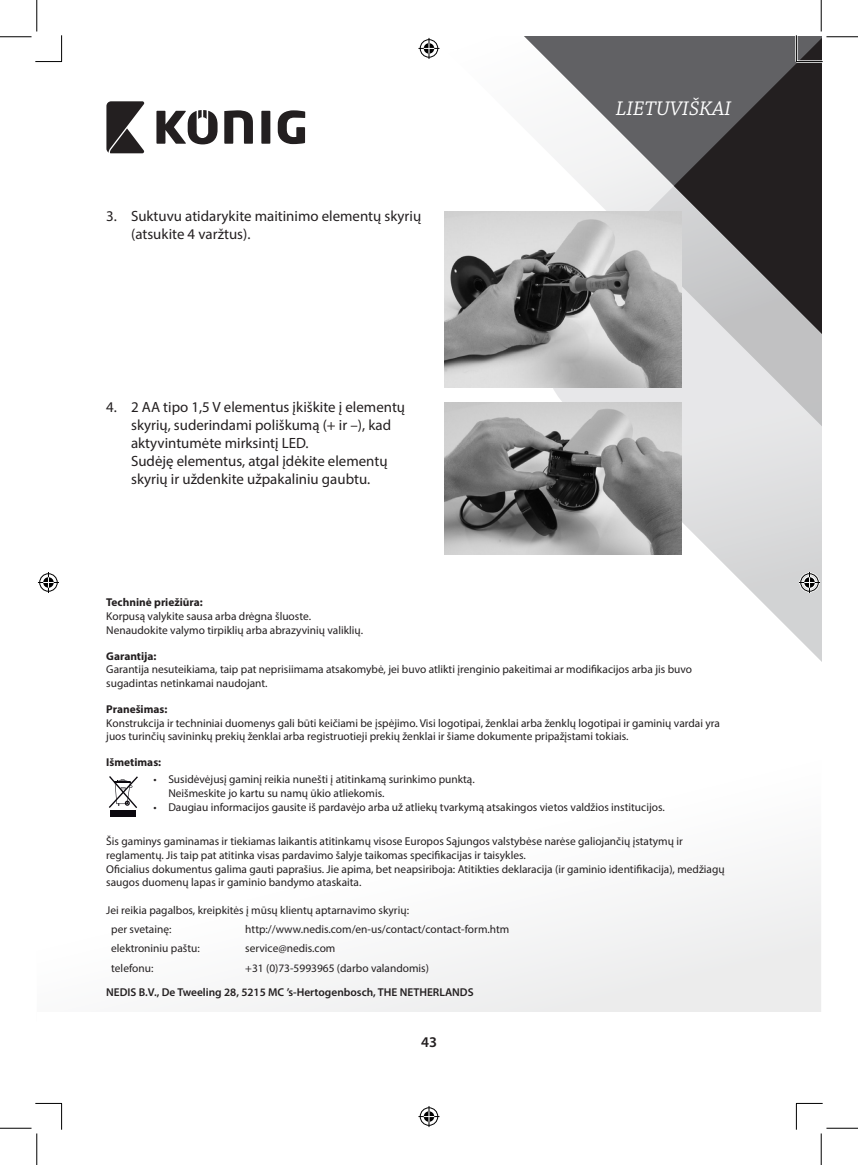
<style>
.page{position:relative;width:858px;height:1165px;background:#fff}
.page>*{position:absolute;margin:0;border:0;box-sizing:border-box;transform-origin:0 0}
.t1{font:italic 20.82px "Chaparral Pro";letter-spacing:.005em;color:#fff}
.t2{font:14.88px/17.8px "Myriad Pro";color:#231f20}
.t3{font:600 14.88px "Myriad Pro";color:#231f20}
.t4{font:11.38px/13.7px "Myriad Pro";color:#231f20}
.t5{font:600 11.38px "Myriad Pro";color:#231f20}
.t6{font:700 11.38px "Myriad Pro";color:#231f20}
</style>
<div class="page">
<svg style="left:681px;top:521px;width:140px;height:140px"></svg>
<svg style="left:439px;top:48px;width:382px;height:473px"></svg>
<svg style="left:453px;top:37px;width:220px;height:366px"></svg>
<svg style="left:673px;top:37px;width:148px;height:440px;background:#848384"></svg>
<svg style="left:110px;top:810px;width:711px;height:202px"></svg>
<svg style="left:106px;top:101px;width:38px;height:52px"></svg>
<div style="left:261px;top:111px;width:9px;height:33px;background:#231f20"></div>
<svg style="left:224px;top:110px;width:29px;height:34px"></svg>
<svg style="left:278px;top:110px;width:27px;height:34px"></svg>
<svg style="left:156px;top:110px;width:61px;height:34px"></svg>
<img style="left:444px;top:211px;width:237px;height:176px">
<img style="left:444px;top:403px;width:237px;height:152px">
<svg style="left:109px;top:776px;width:29px;height:32px"></svg>
<div style="left:110px;top:811px;width:26px;height:6px;background:#0b080e"></div>
<hr style="left:796px;top:60px;width:26px;height:3px;background:#fff">
<hr style="left:794px;top:35px;width:3px;height:27px;background:#fff">
<svg style="left:35px;top:35px;width:27px;height:27px"></svg>
<svg style="left:35px;top:1103px;width:27px;height:27px"></svg>
<svg style="left:795px;top:35px;width:27px;height:27px"></svg>
<svg style="left:795px;top:1103px;width:27px;height:27px"></svg>
<hr style="left:0;top:36px;width:32px;height:1px;background:#000">
<hr style="left:826px;top:36px;width:31px;height:1px;background:#000">
<hr style="left:0;top:1128px;width:32px;height:1px;background:#000">
<hr style="left:826px;top:1128px;width:31px;height:1px;background:#000">
<hr style="left:36px;top:0;width:1px;height:32px;background:#000">
<hr style="left:36px;top:1133px;width:1px;height:32px;background:#000">
<hr style="left:820px;top:0;width:1px;height:32px;background:#000">
<hr style="left:820px;top:1133px;width:1px;height:32px;background:#000">
<svg style="left:418px;top:38px;width:21px;height:21px"></svg>
<svg style="left:418px;top:1106px;width:21px;height:21px"></svg>
<svg style="left:38px;top:572px;width:21px;height:21px"></svg>
<svg style="left:798px;top:572px;width:21px;height:21px"></svg>
<h2 class="t2" style="left:131px;top:207px;width:291px;text-indent:-25px">3. Suktuvu atidarykite maitinimo elementų skyrių (atsukite 4 varžtus).</h2>
<h2 class="t2" style="left:131px;top:398px;width:275px;text-indent:-25px">4. 2 AA tipo 1,5 V elementus įkiškite į elementų skyrių, suderindami poliškumą (+ ir –), kad aktyvintumėte mirksintį LED.<br>Sudėję elementus, atgal įdėkite elementų skyrių ir uždenkite užpakaliniu gaubtu.</h2>
<h1 class="t1" style="left:615px;top:97px;width:117px">LIETUVIŠKAI</h1>
<p class="t6" style="left:106px;top:595px;width:98px">Techninė priežiūra:</p>
<p class="t4" style="left:106px;top:609px;width:258px">Korpusą valykite sausa arba drėgna šluoste.<br>Nenaudokite valymo tirpiklių arba abrazyvinių valiklių.</p>
<p class="t6" style="left:106px;top:648px;width:52px">Garantija:</p>
<p class="t4" style="left:106px;top:662px;width:587px">Garantija nesuteikiama, taip pat neprisiimama atsakomybė, jei buvo atlikti įrenginio pakeitimai ar modifikacijos arba jis buvo sugadintas netinkamai naudojant.</p>
<p class="t6" style="left:106px;top:702px;width:63px">Pranešimas:</p>
<p class="t4" style="left:106px;top:716px;width:615px">Konstrukcija ir techniniai duomenys gali būti keičiami be įspėjimo. Visi logotipai, ženklai arba ženklų logotipai ir gaminių vardai yra juos turinčių savininkų prekių ženklai arba registruotieji prekių ženklai ir šiame dokumente pripažįstami tokiais.</p>
<p class="t6" style="left:106px;top:755px;width:56px">Išmetimas:</p>
<p class="t4" style="left:168px;top:772px;width:308px;text-indent:-15px">• Susidėvėjusį gaminį reikia nunešti į atitinkamą surinkimo punktą.<br>Neišmeskite jo kartu su namų ūkio atliekomis.</p>
<p class="t4" style="left:153px;top:800px;width:512px">• Daugiau informacijos gausite iš pardavėjo arba už atliekų tvarkymą atsakingos vietos valdžios institucijos.</p>
<p class="t4" style="left:106px;top:834px;width:619px">Šis gaminys gaminamas ir tiekiamas laikantis atitinkamų visose Europos Sąjungos valstybėse narėse galiojančių įstatymų ir reglamentų. Jis taip pat atitinka visas pardavimo šalyje taikomas specifikacijas ir taisykles.<br>Oficialius dokumentus galima gauti paprašius. Jie apima, bet neapsiriboja: Atitikties deklaracija (ir gaminio identifikacija), medžiagų saugos duomenų lapas ir gaminio bandymo ataskaita.</p>
<p class="t4" style="left:111px;top:900px;width:299px;line-height:19.4px;text-indent:-5px">Jei reikia pagalbos, kreipkitės į mūsų klientų aptarnavimo skyrių: per svetainę:</p>
<p class="t4" style="left:245px;top:922px;width:265px">http://www.nedis.com/en-us/contact/contact-form.htm</p>
<p class="t4" style="left:111px;top:942px;width:90px">elektroniniu paštu:</p>
<p class="t4" style="left:245px;top:942px;width:92px">service@nedis.com</p>
<p class="t4" style="left:111px;top:961px;width:44px">telefonu:</p>
<p class="t4" style="left:245px;top:961px;width:185px">+31 (0)73-5993965 (darbo valandomis)</p>
<p class="t5" style="left:106px;top:984px;width:369px">NEDIS B.V., De Tweeling 28, 5215 MC ’s-Hertogenbosch, THE NETHERLANDS</p>
<h2 class="t3" style="left:421px;top:1033px;width:17px">43</h2>
</div>
